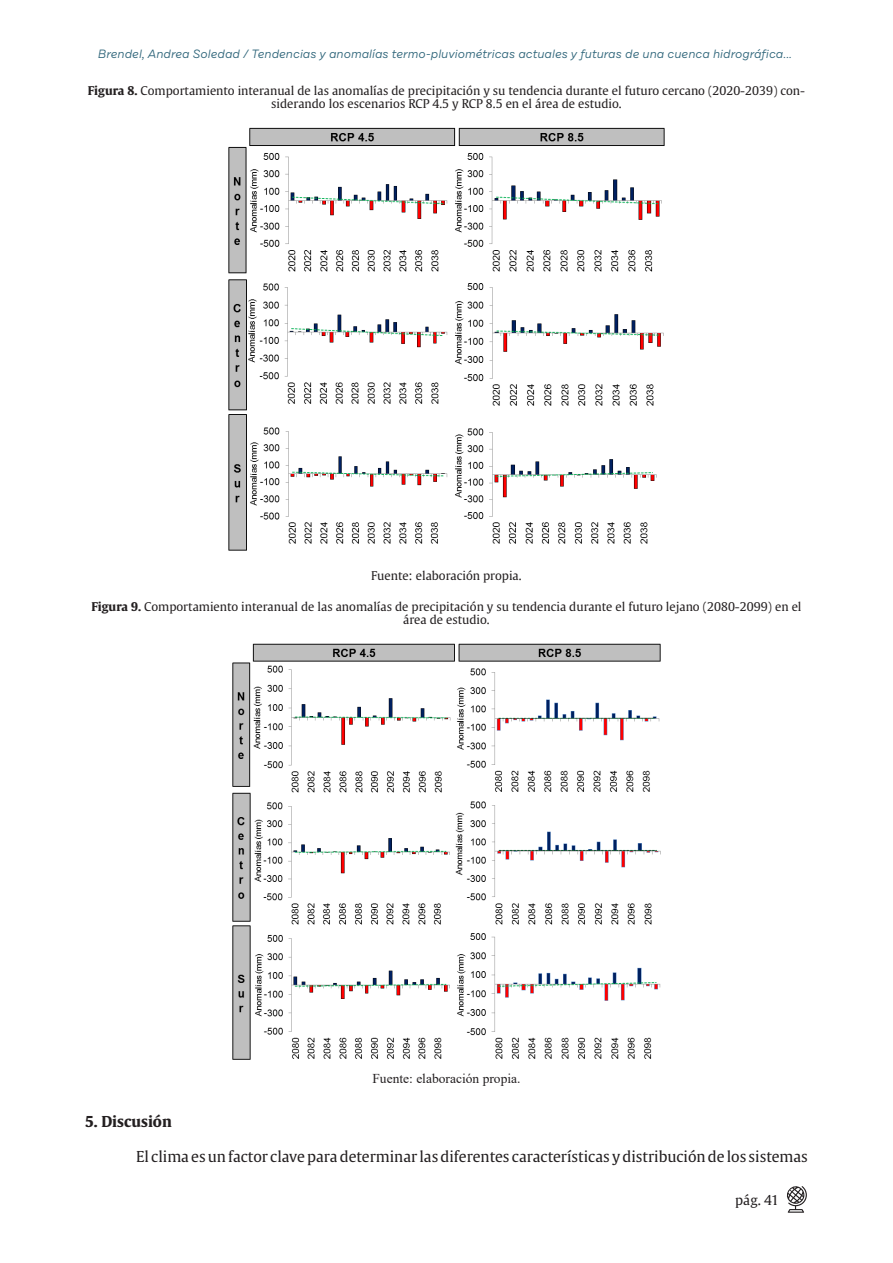
<style>
.page{position:relative;width:893px;height:1263px;background:#fff}
.page>*{position:absolute;margin:0;border:0;box-sizing:border-box;transform-origin:0 0}
.Parrafo{font:15px "Gulliver";color:#231f20}
.ParrafoT1{font:700 15px "Gulliver";color:#231f20}
.t1{font:13.5px "Times New Roman";color:#231f20}
.t2{font:13.5px "Gulliver";color:#231f20}
.Epigrafe{font:12px/13.5px "Gulliver";color:#231f20;text-align:center}
.t3{font:italic 12px "Draft B";color:#30667b}
.s1{font-weight:700}
</style>
<div class="page">
<svg style="left:787px;top:1186px;width:20px;height:27px"></svg>
<img style="left:228px;top:127px;width:437px;height:424px">
<img style="left:232px;top:643px;width:429px;height:417px">
<p class="t3" style="left:98px;top:46px;width:696px">Brendel, Andrea Soledad / Tendencias y anomalías termo-pluviométricas actuales y futuras de una cuenca hidrográfica...</p>
<p class="Epigrafe" style="left:88px;top:83px;width:719px"><span class="s1">Figura 8.</span> Comportamiento interanual de las anomalías de precipitación y su tendencia durante el futuro cercano (2020-2039) con&shy;siderando los escenarios RCP 4.5 y RCP 8.5 en el área de estudio.</p>
<p class="Epigrafe" style="left:371px;top:569px;width:152px">Fuente: elaboración propia.</p>
<p class="Epigrafe" style="left:91px;top:600px;width:712px"><span class="s1">Figura 9.</span> Comportamiento interanual de las anomalías de precipitación y su tendencia durante el futuro lejano (2080-2099) en el área de estudio.</p>
<p class="t1" style="left:372px;top:1069px;width:150px">Fuente: elaboración propia.</p>
<p class="ParrafoT1" style="left:85px;top:1112px;width:88px">5. Discusión</p>
<p class="Parrafo" style="left:136px;top:1147px;width:673px">El clima es un factor clave para determinar las diferentes características y distribución de los sistemas</p>
<p class="t2" style="left:735px;top:1191px;width:45px">pág. 41</p>
</div>
